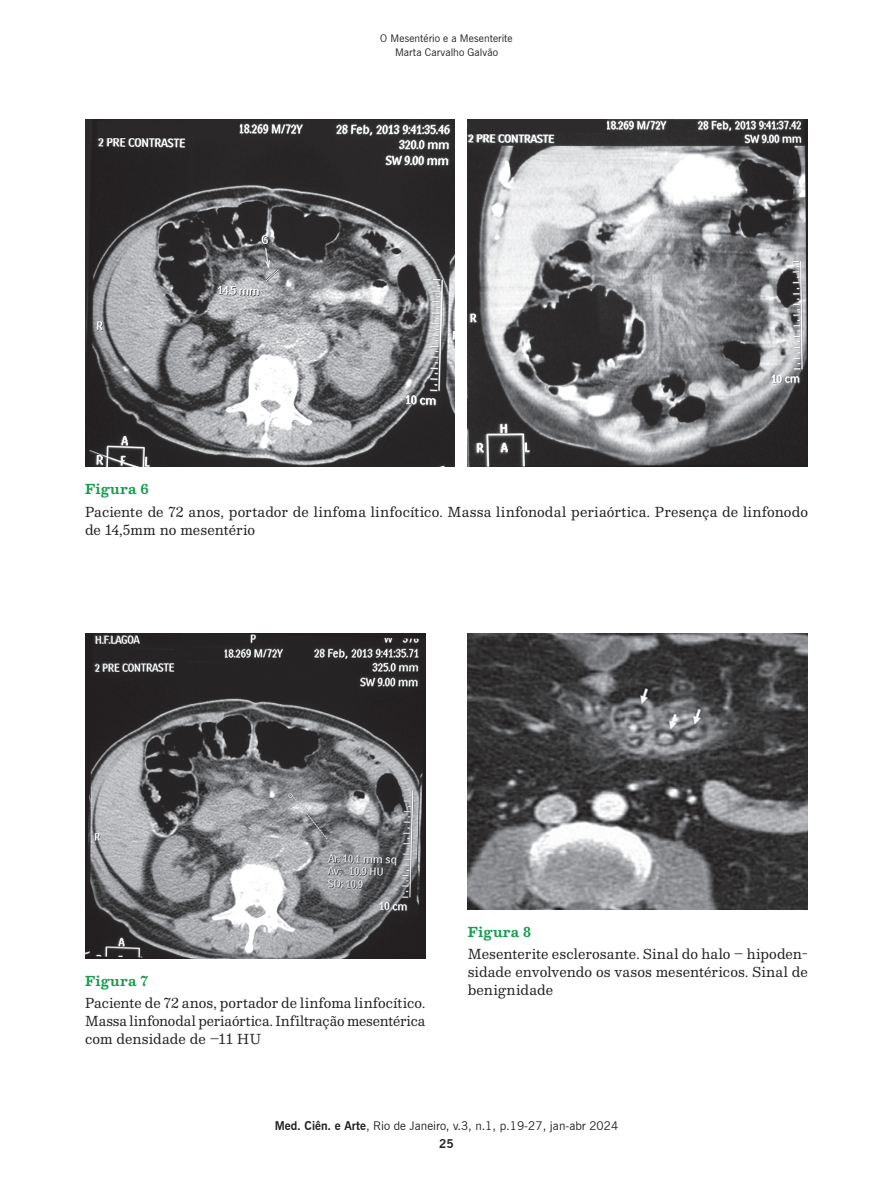
<style>
.page{position:relative;width:893px;height:1191px;background:#fff}
.page>*{position:absolute;margin:0;border:0;box-sizing:border-box;transform-origin:0 0}
.t1{font:13.5px/18px "Besley";letter-spacing:.01em;color:#231f20;text-align:justify}
.t2{font:700 13.5px "Besley";letter-spacing:.02em;color:#169e4e}
.t3{font:12px "News Gothic BT";color:#231f20}
.t4{font:700 12px "News Gothic BT";color:#231f20}
.t5{font:10.5px/13.5px "News Gothic BT";letter-spacing:.005em;color:#231f20;text-align:center}
.s1{font-weight:700}
</style>
<div class="page">
<img style="left:85px;top:119px;width:370px;height:348px">
<img style="left:468px;top:119px;width:340px;height:348px">
<img style="left:85px;top:633px;width:340px;height:325px">
<img style="left:468px;top:633px;width:340px;height:276px">
<p class="t5" style="left:380px;top:31px;width:134px">O Mesentério e a Mesenterite<br>Marta Carvalho Galvão</p>
<p class="t2" style="left:85px;top:480px;width:65px">Figura 6</p>
<p class="t1" style="left:85px;top:502px;width:724px">Paciente de 72 anos, portador de linfoma linfocítico. Massa linfonodal periaórtica. Presença de linfonodo de 14,5mm no mesentério</p>
<p class="t2" style="left:85px;top:971px;width:65px">Figura 7</p>
<p class="t1" style="left:85px;top:994px;width:342px">Paciente de 72 anos, portador de linfoma linfocítico.<br>Massa linfonodal periaórtica. Infiltração mesentérica com densidade de –11 HU</p>
<p class="t2" style="left:468px;top:922px;width:65px">Figura 8</p>
<p class="t1" style="left:468px;top:945px;width:342px">Mesenterite esclerosante. Sinal do halo – hipoden&shy;sidade envolvendo os vasos mesentéricos. Sinal de benignidade</p>
<p class="t3" style="left:275px;top:1118px;width:345px"><span class="s1">Med. Ciên. e Arte</span>, Rio de Janeiro, v.3, n.1, p.19-27, jan-abr 2024</p>
<p class="t4" style="left:439px;top:1136px;width:16px">25</p>
</div>
